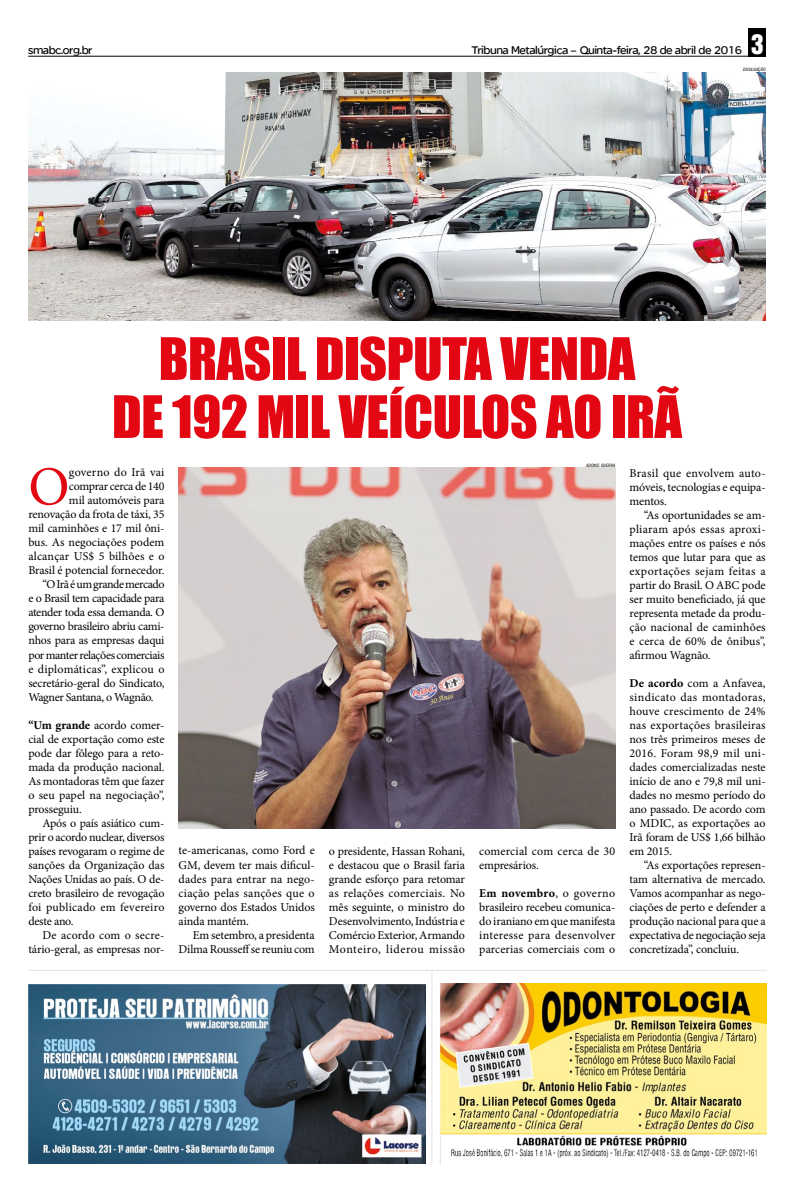
<style>
.page{position:relative;width:794px;height:1191px;background:#fff}
.page>*{position:absolute;margin:0;border:0;box-sizing:border-box;transform-origin:0 0}
.t1{font:55.1px "Minion Pro";color:#e30613}
.t2{font:54px/58px "Impact";letter-spacing:-.01em;color:#e30613;text-align:center}
.t3{font:12px/14px "Minion Pro";letter-spacing:-.01em;color:#000;text-align:justify}
.t4{font:12px "Minion Pro";letter-spacing:-.035em;color:#000}
.t5{font:12px "SE Optimist Semi";letter-spacing:-.04em;color:#000}
.t6{font:12px "Minion Pro";letter-spacing:.015em;color:#000}
.t7{font:12px/14px "Minion Pro";letter-spacing:.01em;color:#000}
.t8{font:12px "Minion Pro";letter-spacing:-.03em;color:#000}
.t9{font:12px "Minion Pro";letter-spacing:.02em;color:#000}
.t10{font:12px "Minion Pro";letter-spacing:-.04em;color:#000}
.t11{font:italic condensed 4.4px "Swiss 721 BT";color:#000}
.s1{font-family:"Helvetica Inserat";font-size:25px;color:#fff}
.s2{font-weight:700}
</style>
<div class="page">
<img style="left:439px;top:983px;width:327px;height:180px">
<img style="left:28px;top:984px;width:397px;height:179px">
<hr style="left:431px;top:971px;width:1px;height:192px;background:#e3e3e3">
<img style="left:28px;top:72px;width:737px;height:249px">
<hr style="left:28px;top:970px;width:738px;height:1px;background:#e3e3e3">
<hr style="left:28px;top:56px;width:738px;height:1px;background:#000">
<div style="left:749px;top:28px;width:17px;height:29px;background:#000"></div>
<div style="left:467px;top:41px;width:279px;height:20px;background:#fff"></div>
<img style="left:179px;top:467px;width:436px;height:361px">
<p class="t5" style="left:28px;top:43px;width:66px">smabc.org.br</p>
<p class="t5" style="left:471px;top:43px;width:294px">Tribuna Metalúrgica – Quinta-feira, 28 de abril de 2016 <span class="s1">3</span></p>
<p class="t11" style="left:743px;top:67px;width:24px">DIVULGAÇÃO</p>
<h2 class="t2" style="left:112px;top:328px;width:571px">BRASIL DISPUTA VENDA<br>DE 192 MIL VEÍCULOS AO IRÃ</h2>
<h1 class="t1" style="left:28px;top:450px;width:43px">O</h1>
<p class="t6" style="left:69px;top:464px;width:97px">governo do Irã vai</p>
<p class="t3" style="left:69px;top:479px;width:97px">comprar cerca de 140</p>
<p class="t3" style="left:69px;top:493px;width:97px">mil automóveis para</p>
<p class="t3" style="left:28px;top:507px;width:138px">renovação da frota de táxi, 35</p>
<p class="t3" style="left:28px;top:521px;width:138px">mil caminhões e 17 mil ôni-</p>
<p class="t3" style="left:28px;top:535px;width:138px">bus. As negociações podem</p>
<p class="t6" style="left:28px;top:548px;width:138px">alcançar US$ 5 bilhões e o</p>
<p class="t3" style="left:28px;top:563px;width:138px">Brasil é potencial fornecedor.</p>
<p class="t10" style="left:43px;top:576px;width:123px">“O Irã é um grande mercado</p>
<p class="t8" style="left:28px;top:590px;width:138px">e o Brasil tem capacidade para</p>
<p class="t4" style="left:28px;top:604px;width:138px">atender toda essa demanda. O</p>
<p class="t4" style="left:28px;top:618px;width:138px">governo brasileiro abriu cami-</p>
<p class="t3" style="left:28px;top:633px;width:138px">nhos para as empresas daqui</p>
<p class="t4" style="left:28px;top:646px;width:138px">por manter relações comerciais</p>
<p class="t9" style="left:28px;top:660px;width:138px">e diplomáticas”, explicou o</p>
<p class="t3" style="left:28px;top:675px;width:138px">secretário-geral do Sindicato,</p>
<p class="t4" style="left:28px;top:688px;width:127px">Wagner Santana, o Wagnão.</p>
<p class="t3" style="left:28px;top:717px;width:138px"><span class="s2">“Um grande</span> acordo comer&shy;cial de exportação como este pode dar fôlego para a reto&shy;mada da produção nacional.<br>As montadoras têm que fazer o seu papel na negociação”, prosseguiu.</p>
<p class="t3" style="left:28px;top:816px;width:138px;text-indent:14px">Após o país asiático cum&shy;prir o acordo nuclear, diversos países revogaram o regime de sanções da Organização das Nações Unidas ao país. O de&shy;creto brasileiro de revogação foi publicado em fevereiro deste ano.</p>
<p class="t3" style="left:28px;top:928px;width:138px;text-align:right">De acordo com o secre&shy;tário-geral, as empresas nor-</p>
<p class="t3" style="left:179px;top:843px;width:138px">te-americanas, como Ford e GM, devem ter mais dificul&shy;dades para entrar na nego&shy;ciação pelas sanções que o governo dos Estados Unidos ainda mantém.</p>
<p class="t3" style="left:179px;top:927px;width:138px;text-align:right">Em setembro, a presidenta<br>Dilma Rousseff se reuniu com</p>
<p class="t11" style="left:586px;top:463px;width:31px">ADONIS GUERRA</p>
<p class="t3" style="left:329px;top:843px;width:138px">o presidente, Hassan Rohani, e destacou que o Brasil faria grande esforço para retomar as relações comerciais. No mês seguinte, o ministro do Desenvolvimento, Indústria e Comércio Exterior, Armando Monteiro, liderou missão</p>
<p class="t7" style="left:479px;top:843px;width:138px">comercial com cerca de 30 empresários.</p>
<p class="t3" style="left:479px;top:885px;width:138px"><span class="s2">Em novembro</span>, o governo brasileiro recebeu comunica&shy;do iraniano em que manifesta interesse para desenvolver parcerias comerciais com o</p>
<p class="t3" style="left:629px;top:466px;width:138px">Brasil que envolvem auto&shy;móveis, tecnologias e equipa&shy;mentos.</p>
<p class="t3" style="left:629px;top:508px;width:138px;text-indent:14px">“As oportunidades se am&shy;pliaram após essas aproxi&shy;mações entre os países e nós temos que lutar para que as exportações sejam feitas a partir do Brasil. O ABC pode ser muito beneficiado, já que representa metade da produ&shy;ção nacional de caminhões e cerca de 60% de ônibus”, afirmou Wagnão.</p>
<p class="t3" style="left:629px;top:676px;width:138px"><span class="s2">De acordo</span> com a Anfavea, sindicato das montadoras, houve crescimento de 24% nas exportações brasileiras nos três primeiros meses de 2016. Foram 98,9 mil uni&shy;dades comercializadas neste início de ano e 79,8 mil uni&shy;dades no mesmo período do ano passado. De acordo com o MDIC, as exportações ao Irã foram de US$ 1,66 bilhão em 2015.</p>
<p class="t3" style="left:629px;top:858px;width:138px;text-indent:14px">“As exportações represen&shy;tam alternativa de mercado.<br>Vamos acompanhar as nego&shy;ciações de perto e defender a produção nacional para que a expectativa de negociação seja concretizada”, concluiu.</p>
</div>
